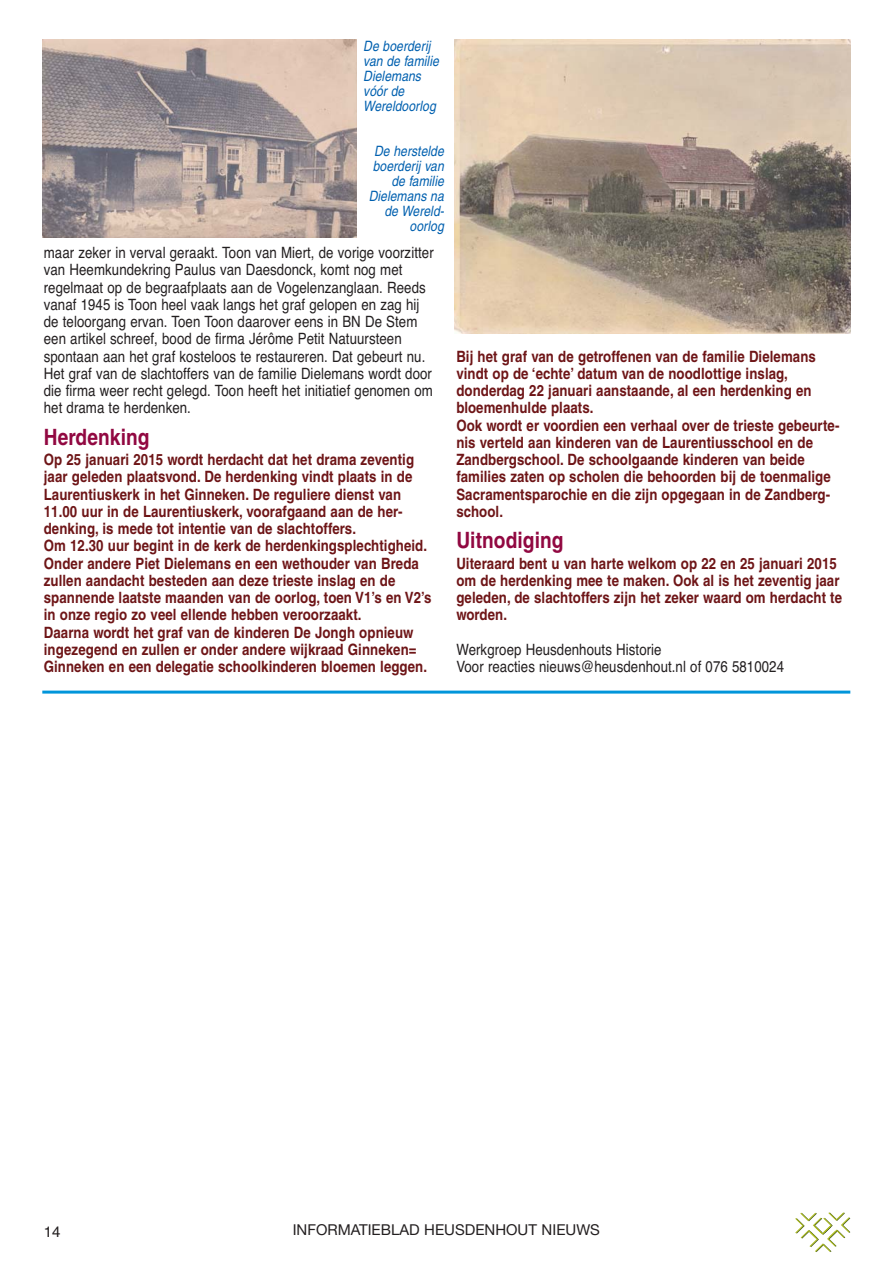
<style>
.page{position:relative;width:893px;height:1263px;background:#fff}
.page>*{position:absolute;margin:0;border:0;box-sizing:border-box;transform-origin:0 0}
.t1{font:700 22.5px "Helvetica";letter-spacing:.005em;color:#910841;scale:.85 1}
.t2{font:700 15.6px/17.2px "Helvetica";letter-spacing:.005em;color:#6e1517;scale:.85 1}
.t3{font:15.6px/17.2px "Helvetica";letter-spacing:.005em;color:#231f20;scale:.85 1}
.t4{font:15px "Helvetica Neue";color:#231f20}
.t5{font:15px "Helvetica";color:#231f20}
.t6{font:italic 14.25px/15px "Helvetica";color:#0060af;scale:.85 1}
</style>
<div class="page">
<svg style="left:795px;top:1212px;width:55px;height:40px"></svg>
<img style="left:42px;top:40px;width:314px;height:197px">
<img style="left:455px;top:40px;width:395px;height:294px">
<hr style="left:42px;top:691px;width:808px;height:3px;background:#0095da">
<p class="t6" style="left:363px;top:40px;width:93px">De boerderij van de familie<br>Dielemans vóór de<br>Wereldoorlog</p>
<p class="t6" style="left:369px;top:145px;width:93px;text-align:right">De herstelde boerderij van de familie<br>Dielemans na de Wereld&shy;oorlog</p>
<p class="t3" style="left:44px;top:245px;width:460px">maar zeker in verval geraakt. Toon van Miert, de vorige voorzitter van Heemkundekring Paulus van Daesdonck, komt nog met regelmaat op de begraafplaats aan de Vogelenzanglaan. Reeds vanaf 1945 is Toon heel vaak langs het graf gelopen en zag hij de teloorgang ervan. Toen Toon daarover eens in BN De Stem een artikel schreef, bood de firma Jérôme Petit Natuursteen spontaan aan het graf kosteloos te restaureren. Dat gebeurt nu.<br>Het graf van de slachtoffers van de familie Dielemans wordt door die firma weer recht gelegd. Toon heeft het initiatief genomen om het drama te herdenken.</p>
<h1 class="t1" style="left:44px;top:429px;width:126px">Herdenking</h1>
<p class="t2" style="left:44px;top:452px;width:458px">Op 25 januari 2015 wordt herdacht dat het drama zeventig jaar geleden plaatsvond. De herdenking vindt plaats in de Laurentiuskerk in het Ginneken. De reguliere dienst van 11.00 uur in de Laurentiuskerk, voorafgaand aan de her&shy;denking, is mede tot intentie van de slachtoffers.<br>Om 12.30 uur begint in de kerk de herdenkingsplechtigheid.<br>Onder andere Piet Dielemans en een wethouder van Breda zullen aandacht besteden aan deze trieste inslag en de spannende laatste maanden van de oorlog, toen V1’s en V2’s in onze regio zo veel ellende hebben veroorzaakt.<br>Daarna wordt het graf van de kinderen De Jongh opnieuw ingezegend en zullen er onder andere wijkraad Ginneken= Ginneken en een delegatie schoolkinderen bloemen leggen.</p>
<p class="t2" style="left:456px;top:349px;width:452px">Bij het graf van de getroffenen van de familie Dielemans vindt op de ‘echte’ datum van de noodlottige inslag, donderdag 22 januari aanstaande, al een herdenking en bloemenhulde plaats.<br>Ook wordt er voordien een verhaal over de trieste gebeurte&shy;nis verteld aan kinderen van de Laurentiusschool en de Zandbergschool. De schoolgaande kinderen van beide families zaten op scholen die behoorden bij de toenmalige Sacramentsparochie en die zijn opgegaan in de Zandberg&shy;school.</p>
<h1 class="t1" style="left:456px;top:532px;width:128px">Uitnodiging</h1>
<p class="t2" style="left:456px;top:556px;width:455px">Uiteraard bent u van harte welkom op 22 en 25 januari 2015 om de herdenking mee te maken. Ook al is het zeventig jaar geleden, de slachtoffers zijn het zeker waard om herdacht te worden.</p>
<p class="t3" style="left:456px;top:642px;width:387px">Werkgroep Heusdenhouts Historie<br>Voor reacties nieuws@heusdenhout.nl of 076 5810024</p>
<p class="t5" style="left:44px;top:1226px;width:18px">14</p>
<p class="t4" style="left:293px;top:1225px;width:309px">INFORMATIEBLAD HEUSDENHOUT NIEUWS</p>
</div>
